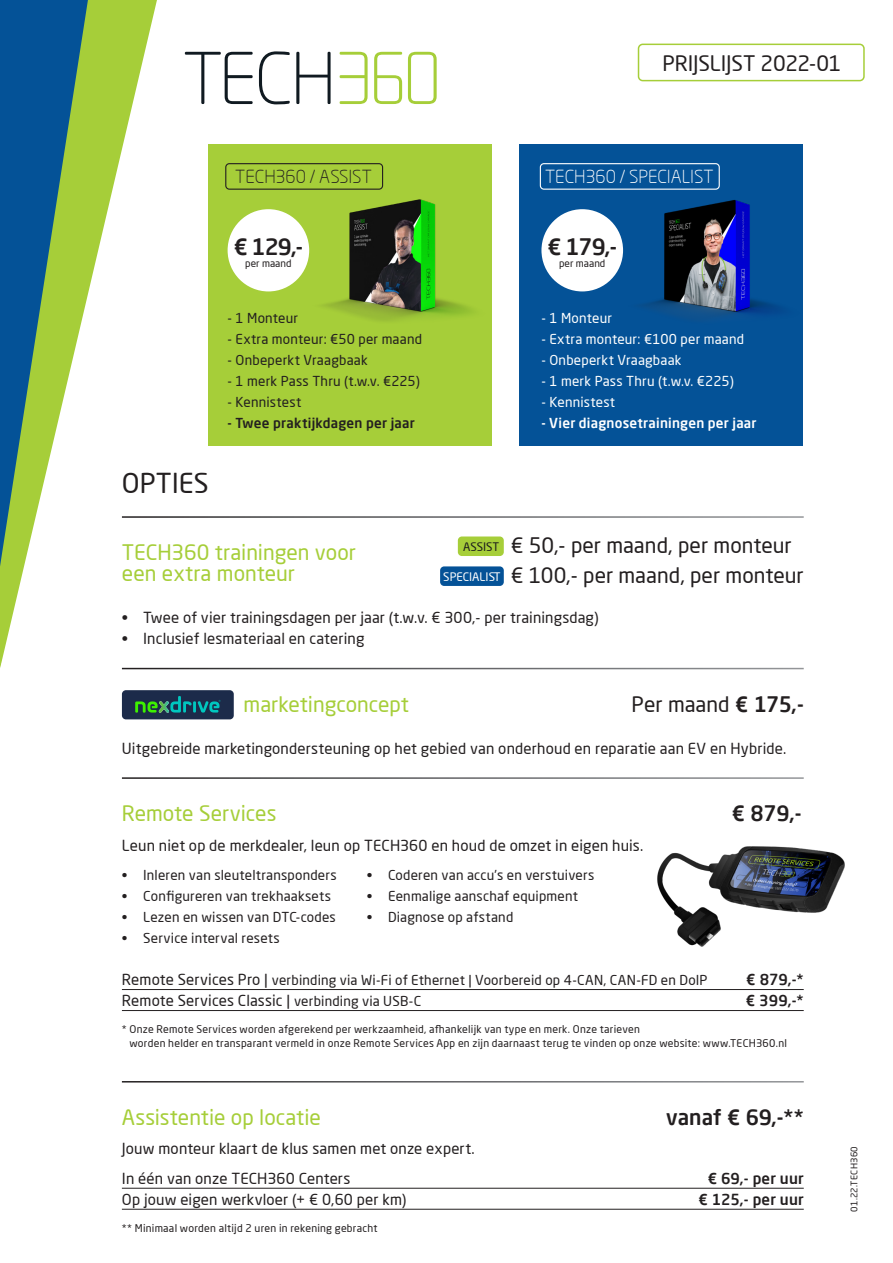
<style>
.page{position:relative;width:893px;height:1263px;background:#fff}
.page>*{position:absolute;margin:0;border:0;box-sizing:border-box;transform-origin:0 0}
.Body_heading{font:27px "Neo Sans Pro";color:#231f20}
.Titel{font:500 22.35px "Neo Sans Pro";letter-spacing:-.04em;color:#231f20}
.Body_heading-2{font:21px "Neo Sans Pro";color:#a6ce39}
.Body_heading-3{font:21px "Neo Sans Pro";color:#231f20}
.Body_heading-4{font:500 21px "Neo Sans Pro";color:#231f20}
.Titel-2{font:21px "Neo Sans Pro";letter-spacing:-.005em;color:#231f20}
.Titel-3{font:300 17.7px "Neo Sans Pro";color:#fff}
.Titel-4{font:300 17.7px "Neo Sans Pro";color:#231f20}
.Body{font:15px "Neo Sans Pro";letter-spacing:.01em;color:#231f20}
.Body-2{font:500 15px "Neo Sans Pro";letter-spacing:.015em;color:#231f20}
.Body-3{font:13.5px "Neo Sans Pro";letter-spacing:.015em;color:#231f20}
.Body-4{font:13.5px "Neo Sans Pro";letter-spacing:.015em;color:#fff}
.Body-5{font:500 13.5px "Neo Sans Pro";letter-spacing:.02em;color:#fff}
.Body-6{font:500 13.5px "Neo Sans Pro";letter-spacing:.02em;color:#231f20}
.t1{font:11.55px "Neo Sans Pro";color:#fff}
.t2{font:11.55px "Neo Sans Pro";color:#1c1c1c}
.Body-7{font:10.5px/13.5px "Neo Sans Pro";letter-spacing:.025em;color:#231f20}
.Titel-5{font:10.05px "Neo Sans Pro";color:#231f20}
.Body-8{font:9px "Neo Sans Pro";letter-spacing:.025em;color:#231f20}
.s1{font-weight:500}
.s2{font-size:15px}
.s3{font-size:13.5px}
</style>
<div class="page">
<img style="left:657px;top:846px;width:188px;height:101px">
<svg style="left:0;top:0;width:195px;height:670px"></svg>
<hr style="left:122px;top:516px;width:682px;height:2px;background:#fff">
<hr style="left:122px;top:668px;width:682px;height:1px;background:#fff">
<hr style="left:122px;top:989px;width:682px;height:1px;background:#231f20">
<hr style="left:122px;top:1010px;width:682px;height:1px;background:#231f20">
<div style="left:638px;top:44px;width:227px;height:37px;border:2px solid #a6ce39;border-radius:4px"></div>
<svg style="left:185px;top:52px;width:68px;height:52px"></svg>
<svg style="left:259px;top:51px;width:31px;height:53px"></svg>
<svg style="left:296px;top:52px;width:35px;height:52px"></svg>
<svg style="left:340px;top:52px;width:28px;height:52px"></svg>
<svg style="left:408px;top:52px;width:29px;height:52px"></svg>
<svg style="left:374px;top:52px;width:28px;height:52px"></svg>
<hr style="left:122px;top:1188px;width:682px;height:1px;background:#231f20">
<hr style="left:122px;top:1209px;width:682px;height:1px;background:#231f20">
<div style="left:458px;top:536px;width:46px;height:20px;background:#a6ce39;border-radius:4px"></div>
<div style="left:440px;top:566px;width:64px;height:20px;background:#045297;border-radius:4px"></div>
<div style="left:122px;top:690px;width:112px;height:29px;background:#1c2b4a;border-radius:4px"></div>
<svg style="left:135px;top:696px;width:85px;height:17px"></svg>
<div style="left:519px;top:145px;width:284px;height:301px;background:#045297"></div>
<div style="left:208px;top:145px;width:284px;height:301px;background:#a6ce39"></div>
<div style="left:228px;top:209px;width:81px;height:82px;background:#fff;border-radius:50%"></div>
<div style="left:541px;top:209px;width:82px;height:82px;background:#fff;border-radius:50%"></div>
<div style="left:225px;top:163px;width:158px;height:27px;border:1px solid #231f20;border-radius:4px"></div>
<div style="left:540px;top:163px;width:180px;height:27px;border:1px solid #fff;border-radius:4px"></div>
<img style="left:306px;top:183px;width:167px;height:138px">
<img style="left:623px;top:183px;width:155px;height:134px">
<p class="Titel-2" style="left:662px;top:50px;width:181px">PRIJSLIJST 2022-01</p>
<p class="Titel-4" style="left:235px;top:166px;width:138px">TECH360 / ASSIST</p>
<p class="Titel-3" style="left:545px;top:166px;width:170px">TECH360 / SPECIALIST</p>
<p class="Body_heading" style="left:122px;top:466px;width:88px">OPTIES</p>
<p class="Titel" style="left:234px;top:232px;width:71px">€ 129,-</p>
<p class="Titel-5" style="left:245px;top:257px;width:48px">per maand</p>
<p class="Body-3" style="left:228px;top:309px;width:72px">- 1 Monteur</p>
<p class="Body-3" style="left:228px;top:330px;width:196px">- Extra monteur: €50 per maand</p>
<p class="Body-3" style="left:228px;top:351px;width:142px">- Onbeperkt Vraagbaak</p>
<p class="Body-3" style="left:228px;top:372px;width:194px">- 1 merk Pass Thru (t.w.v. €225)</p>
<p class="Body-3" style="left:228px;top:393px;width:75px">- Kennistest</p>
<p class="Body-6" style="left:228px;top:414px;width:189px">- Twee praktijkdagen per jaar</p>
<p class="Titel" style="left:547px;top:232px;width:71px">€ 179,-</p>
<p class="Titel-5" style="left:559px;top:257px;width:48px">per maand</p>
<p class="Body-4" style="left:541px;top:309px;width:72px">- 1 Monteur</p>
<p class="Body-4" style="left:541px;top:330px;width:204px">- Extra monteur: €100 per maand</p>
<p class="Body-4" style="left:541px;top:351px;width:142px">- Onbeperkt Vraagbaak</p>
<p class="Body-4" style="left:541px;top:372px;width:194px">- 1 merk Pass Thru (t.w.v. €225)</p>
<p class="Body-4" style="left:541px;top:393px;width:75px">- Kennistest</p>
<p class="Body-5" style="left:541px;top:414px;width:217px">- Vier diagnosetrainingen per jaar</p>
<p class="Body_heading-3" style="left:511px;top:533px;width:282px">€ 50,- per maand, per monteur</p>
<p class="Body_heading-3" style="left:511px;top:563px;width:294px">€ 100,- per maand, per monteur</p>
<p class="t2" style="left:463px;top:539px;width:38px">ASSIST</p>
<p class="t1" style="left:443px;top:569px;width:59px">SPECIALIST</p>
<p class="Body_heading-2" style="left:122px;top:539px;width:236px">TECH360 trainingen voor</p>
<p class="Body_heading-2" style="left:122px;top:560px;width:175px">een extra monteur</p>
<p class="Body" style="left:122px;top:608px;width:478px">• Twee of vier trainingsdagen per jaar (t.w.v. € 300,- per trainingsdag)</p>
<p class="Body" style="left:122px;top:629px;width:244px">• Inclusief lesmateriaal en catering</p>
<p class="Body_heading-2" style="left:244px;top:691px;width:167px">marketingconcept</p>
<p class="Body_heading-3" style="left:632px;top:691px;width:174px">Per maand <span class="s1">€ 175,-</span></p>
<p class="Body" style="left:122px;top:739px;width:666px">Uitgebreide marketingondersteuning op het gebied van onderhoud en reparatie aan EV en Hybride.</p>
<p class="Body_heading-2" style="left:122px;top:800px;width:156px">Remote Services</p>
<p class="Body_heading-4" style="left:732px;top:800px;width:71px">€ 879,-</p>
<p class="Body" style="left:122px;top:836px;width:523px">Leun niet op de merkdealer, leun op TECH360 en houd de omzet in eigen huis.</p>
<p class="Body-3" style="left:122px;top:867px;width:216px">• Inleren van sleuteltransponders</p>
<p class="Body-3" style="left:122px;top:888px;width:211px">• Configureren van trekhaaksets</p>
<p class="Body-3" style="left:122px;top:909px;width:215px">• Lezen en wissen van DTC-codes</p>
<p class="Body-3" style="left:122px;top:930px;width:159px">• Service interval resets</p>
<p class="Body-3" style="left:122px;top:972px;width:587px"><span class="s2">Remote Services Pro |</span> verbinding via Wi-Fi of Ethernet | Voorbereid op 4-CAN, CAN-FD en DoIP</p>
<p class="Body-2" style="left:746px;top:970px;width:59px">€ 879,-*</p>
<p class="Body" style="left:122px;top:991px;width:301px">Remote Services Classic | <span class="s3">verbinding via USB-C</span></p>
<p class="Body-2" style="left:746px;top:991px;width:59px">€ 399,-*</p>
<p class="Body-7" style="left:130px;top:1022px;width:659px;text-indent:-8px">* Onze Remote Services worden afgerekend per werkzaamheid, afhankelijk van type en merk. Onze tarieven<br>worden helder en transparant vermeld in onze Remote Services App en zijn daarnaast terug te vinden op onze website: www.TECH360.nl</p>
<p class="Body-3" style="left:367px;top:867px;width:229px">• Coderen van accu’s en verstuivers</p>
<p class="Body-3" style="left:367px;top:888px;width:213px">• Eenmalige aanschaf equipment</p>
<p class="Body-3" style="left:367px;top:909px;width:148px">• Diagnose op afstand</p>
<p class="Body_heading-2" style="left:122px;top:1104px;width:200px">Assistentie op locatie</p>
<p class="Body_heading-4" style="left:666px;top:1104px;width:139px">vanaf € 69,-**</p>
<p class="Body" style="left:122px;top:1139px;width:354px">Jouw monteur klaart de klus samen met onze expert.</p>
<p class="Body" style="left:122px;top:1169px;width:230px">In één van onze TECH360 Centers</p>
<p class="Body-2" style="left:708px;top:1169px;width:97px">€ 69,- per uur</p>
<p class="Body" style="left:122px;top:1190px;width:286px">Op jouw eigen werkvloer (+ € 0,60 per km)</p>
<p class="Body-2" style="left:699px;top:1190px;width:107px">€ 125,- per uur</p>
<p class="Body-7" style="left:122px;top:1221px;width:257px">** Minimaal worden altijd 2 uren in rekening gebracht</p>
<p class="Body-8" style="left:849px;top:1212px;width:67px;rotate:-90deg">01.22.TECH360</p>
</div>
